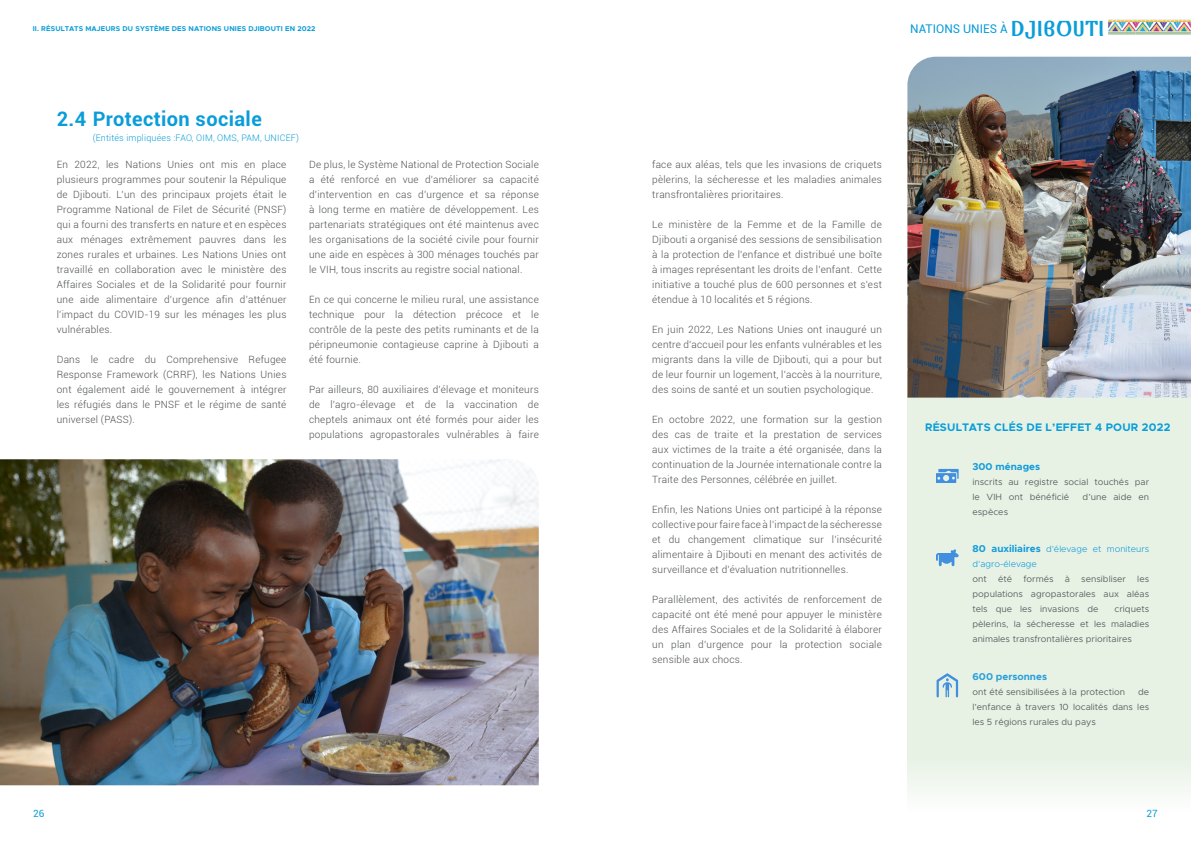
<style>
.page{position:relative;width:1191px;height:842px;background:#fff}
.page>*{position:absolute;margin:0;border:0;box-sizing:border-box;transform-origin:0 0}
.t1{font:700 20px "Roboto";letter-spacing:.02em;color:#0a9dd9}
.t2{font:12px "Roboto";color:#0a9cd9}
.t3{font:700 11px "Metropolis";letter-spacing:.02em;color:#0a9dd9}
.t4{font:300 10px/15px "Roboto";letter-spacing:.025em;color:#4c4f50;text-align:justify}
.t5{font:700 10px "Metropolis";color:#28a0da}
.t6{font:700 10px "Metropolis";color:#139cd9}
.t7{font:10px "Roboto";color:#0a9dd9}
.t8{font:9px "Metropolis";color:#5d6161}
.t9{font:300 9px "Metropolis";color:#139cd9}
.t10{font:300 9px "Roboto";letter-spacing:.02em;color:#0a9dd9}
.t11{font:700 7px "Metropolis";letter-spacing:.02em;color:#0a9dd9}
.s1{font-family:"Amharareduced";font-size:20px;color:#0a9dd9}
.s2{font-weight:700;font-size:10px}
</style>
<div class="page">
<img style="left:1108px;top:19px;width:83px;height:16px">
<div style="left:907px;top:398px;width:284px;height:394px;background:#e7f2e5"></div>
<img style="left:0;top:459px;width:539px;height:326px">
<svg style="left:936px;top:469px;width:22px;height:14px"></svg>
<svg style="left:936px;top:549px;width:22px;height:17px"></svg>
<svg style="left:936px;top:674px;width:22px;height:23px"></svg>
<img style="left:907px;top:57px;width:284px;height:341px">
<p class="t11" style="left:33px;top:24px;width:284px">II. RÉSULTATS MAJEURS DU SYSTÈME DES NATIONS UNIES DJIBOUTI EN 2022</p>
<p class="t1" style="left:57px;top:105px;width:207px">2.4 Protection sociale</p>
<p class="t10" style="left:93px;top:132px;width:208px">(Entités impliquées :FAO, OIM, OMS, PAM, UNICEF)</p>
<p class="t4" style="left:57px;top:156px;width:231px">En 2022, les Nations Unies ont mis en place plusieurs programmes pour soutenir la Répulique de Djibouti. L’un des principaux projets était le Programme National de Filet de Sécurité (PNSF) qui a fourni des transferts en nature et en espèces aux ménages extrêmement pauvres dans les zones rurales et urbaines. Les Nations Unies ont travaillé en collaboration avec le ministère des Affaires Sociales et de la Solidarité pour fournir une aide alimentaire d’urgence afin d’atténuer l’impact du COVID-19 sur les ménages les plus vulnérables.</p>
<p class="t4" style="left:57px;top:351px;width:231px">Dans le cadre du Comprehensive Refugee Response Framework (CRRF), les Nations Unies ont également aidé le gouvernement à intégrer les réfugiés dans le PNSF et le régime de santé universel (PASS).</p>
<p class="t4" style="left:309px;top:156px;width:231px">De plus, le Système National de Protection Sociale a été renforcé en vue d’améliorer sa capacité d’intervention en cas d’urgence et sa réponse à long terme en matière de développement. Les partenariats stratégiques ont été maintenus avec les organisations de la société civile pour fournir une aide en espèces à 300 ménages touchés par le VIH, tous inscrits au registre social national.</p>
<p class="t4" style="left:309px;top:291px;width:231px">En ce qui concerne le milieu rural, une assistance technique pour la détection précoce et le contrôle de la peste des petits ruminants et de la péripneumonie contagieuse caprine à Djibouti a été fournie.</p>
<p class="t4" style="left:309px;top:381px;width:231px">Par ailleurs, 80 auxiliaires d’élevage et moniteurs de l’agro-élevage et de la vaccination de cheptels animaux ont été formés pour aider les populations agropastorales vulnérables à faire</p>
<p class="t2" style="left:910px;top:20px;width:197px">NATIONS UNIES À <span class="s1">DJIBOUTI</span></p>
<p class="t4" style="left:652px;top:156px;width:231px">face aux aléas, tels que les invasions de criquets pèlerins, la sécheresse et les maladies animales transfrontalières prioritaires.</p>
<p class="t4" style="left:652px;top:216px;width:231px">Le ministère de la Femme et de la Famille de Djibouti a organisé des sessions de sensibilisation à la protection de l’enfance et distribué une boîte à images représentant les droits de l’enfant. Cette initiative a touché plus de 600 personnes et s’est étendue à 10 localités et 5 régions.</p>
<p class="t4" style="left:652px;top:321px;width:231px">En juin 2022, Les Nations Unies ont inauguré un centre d’accueil pour les enfants vulnérables et les migrants dans la ville de Djibouti, qui a pour but de leur fournir un logement, l’accès à la nourriture, des soins de santé et un soutien psychologique.</p>
<p class="t4" style="left:652px;top:411px;width:231px">En octobre 2022, une formation sur la gestion des cas de traite et la prestation de services aux victimes de la traite a été organisée, dans la continuation de la Journée internationale contre la Traite des Personnes, célébrée en juillet.</p>
<p class="t4" style="left:652px;top:501px;width:231px">Enfin, les Nations Unies ont participé à la réponse collective pour faire face à l’impact de la sécheresse et du changement climatique sur l’insécurité alimentaire à Djibouti en menant des activités de surveillance et d’évaluation nutritionnelles.</p>
<p class="t4" style="left:652px;top:591px;width:231px">Parallèlement, des activités de renforcement de capacité ont été mené pour appuyer le ministère des Affaires Sociales et de la Solidarité à élaborer un plan d’urgence pour la protection sociale sensible aux chocs.</p>
<p class="t3" style="left:925px;top:421px;width:247px">RÉSULTATS CLÉS DE L’EFFET 4 POUR 2022</p>
<p class="t6" style="left:972px;top:460px;width:69px">300 ménages</p>
<p class="t8" style="left:972px;top:476px;width:178px">inscrits au registre social touchés par</p>
<p class="t8" style="left:972px;top:491px;width:98px">le VIH ont bénéficié</p>
<p class="t8" style="left:1082px;top:491px;width:68px">d’une aide en</p>
<p class="t8" style="left:972px;top:506px;width:37px">espèces</p>
<p class="t9" style="left:972px;top:543px;width:178px"><span class="s2">80 auxiliaires</span> d’élevage et moniteurs</p>
<p class="t9" style="left:972px;top:558px;width:66px">d’agro-élevage</p>
<p class="t8" style="left:972px;top:573px;width:16px">ont</p>
<p class="t8" style="left:998px;top:573px;width:16px">été</p>
<p class="t8" style="left:1023px;top:573px;width:32px">formés</p>
<p class="t8" style="left:1064px;top:573px;width:7px">à</p>
<p class="t8" style="left:1081px;top:573px;width:46px">sensibliser</p>
<p class="t8" style="left:1137px;top:573px;width:13px">les</p>
<p class="t8" style="left:972px;top:588px;width:178px">populations agropastorales aux aléas</p>
<p class="t8" style="left:972px;top:603px;width:127px">tels que les invasions de</p>
<p class="t8" style="left:1114px;top:603px;width:36px">criquets</p>
<p class="t8" style="left:972px;top:618px;width:178px">pèlerins, la sécheresse et les maladies</p>
<p class="t8" style="left:972px;top:633px;width:161px">animales transfrontalières prioritaires</p>
<p class="t5" style="left:972px;top:670px;width:76px">600 personnes</p>
<p class="t8" style="left:972px;top:686px;width:154px">ont été sensibilisées à la protection</p>
<p class="t8" style="left:1138px;top:686px;width:13px">de</p>
<p class="t8" style="left:972px;top:701px;width:178px">l’enfance à travers 10 localités dans les</p>
<p class="t8" style="left:972px;top:716px;width:125px">les 5 régions rurales du pays</p>
<p class="t7" style="left:33px;top:807px;width:13px">26</p>
<p class="t7" style="left:1146px;top:807px;width:13px">27</p>
</div>
